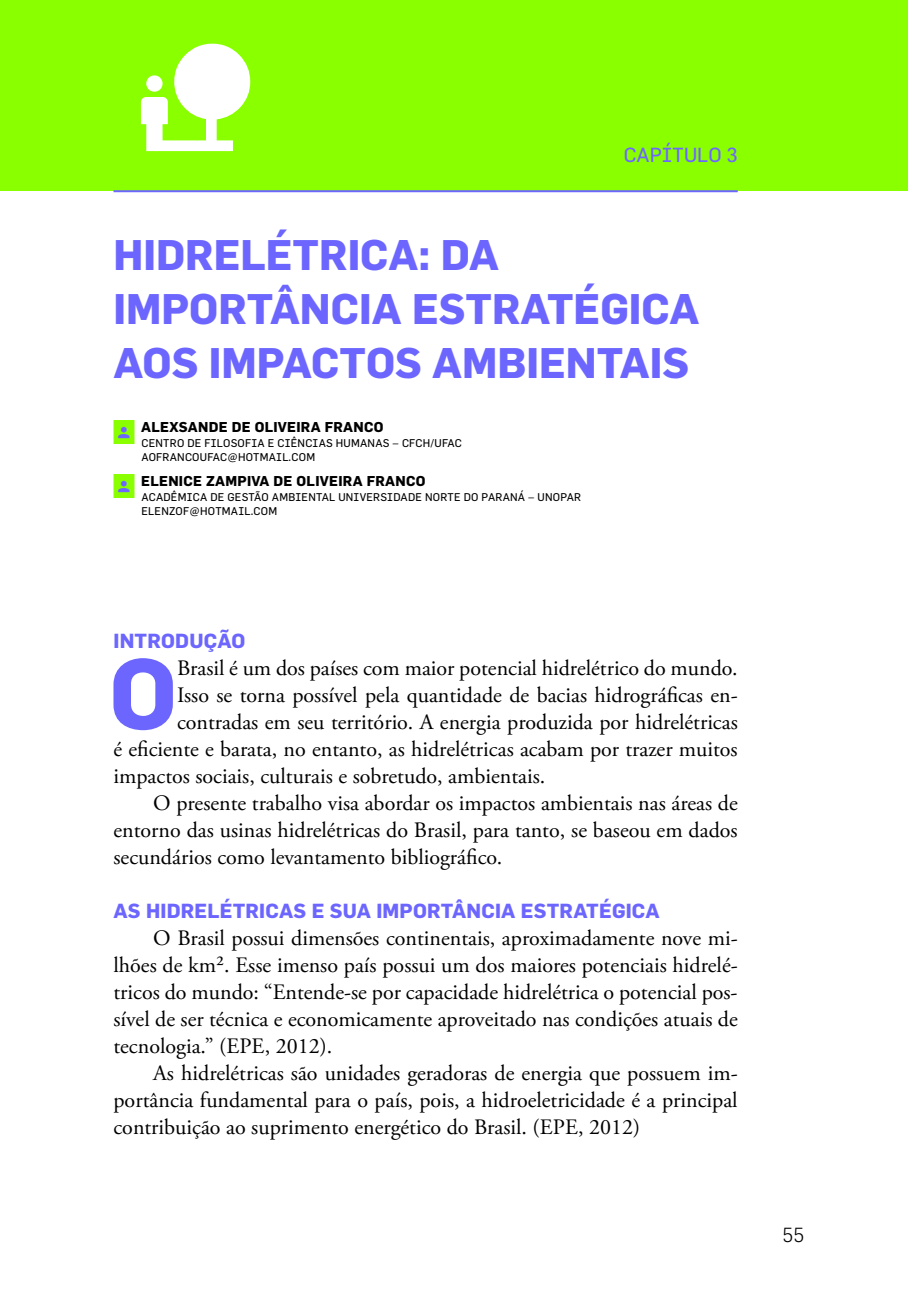
<style>
.page{position:relative;width:908px;height:1304px;background:#fff}
.page>*{position:absolute;margin:0;border:0;box-sizing:border-box;transform-origin:0 0}
.t1{font:700 97.8px "Flama";color:#6c66ff}
.t2{font:700 42px/54px "Flama";color:#6c66ff}
.t3{font:22px/27px "Adobe Garamond Pro";color:#000;text-align:justify}
.t4{font:700 20px "Flama";letter-spacing:.01em;color:#6c66ff}
.t5{font:20px "Flama";color:#6c66ff}
.t6{font:300 20px "Flama";color:#000}
.t7{font:700 14px "Flama";letter-spacing:.02em;color:#000}
.t8{font:11px/14.6px "Flama";letter-spacing:.02em;color:#000}
</style>
<div class="page">
<div style="left:0;top:0;width:907px;height:190px;background:#8aff00"></div>
<hr style="left:113px;top:190px;width:624px;height:2px;background:#6c66ff">
<div style="left:113px;top:420px;width:21px;height:24px;background:#8aff00"></div>
<div style="left:113px;top:474px;width:21px;height:24px;background:#8aff00"></div>
<p class="t5" style="left:623px;top:143px;width:115px">CAPÍTULO 3</p>
<h2 class="t2" style="left:113px;top:227px;width:587px">HIDRELÉTRICA: DA<br>IMPORTÂNCIA ESTRATÉGICA<br>AOS IMPACTOS AMBIENTAIS</h2>
<p class="t7" style="left:141px;top:419px;width:244px">ALEXSANDE DE OLIVEIRA FRANCO</p>
<p class="t8" style="left:141px;top:435px;width:322px">CENTRO DE FILOSOFIA E CIÊNCIAS HUMANAS – CFCH/UFAC<br>AOFRANCOUFAC@HOTMAIL.COM</p>
<p class="t7" style="left:141px;top:473px;width:285px">ELENICE ZAMPIVA DE OLIVEIRA FRANCO</p>
<p class="t8" style="left:141px;top:489px;width:441px">ACADÊMICA DE GESTÃO AMBIENTAL UNIVERSIDADE NORTE DO PARANÁ – UNOPAR<br>ELENZOF@HOTMAIL.COM</p>
<p class="t4" style="left:113px;top:629px;width:133px">INTRODUÇÃO</p>
<h1 class="t1" style="left:109px;top:635px;width:69px">O</h1>
<p class="t3" style="left:177px;top:655px;width:562px">Brasil é um dos países com maior potencial hidrelétrico do mundo.</p>
<p class="t3" style="left:177px;top:682px;width:562px">Isso se torna possível pela quantidade de bacias hidrográficas en-</p>
<p class="t3" style="left:177px;top:709px;width:562px">contradas em seu território. A energia produzida por hidrelétricas</p>
<p class="t3" style="left:113px;top:736px;width:625px">é eficiente e barata, no entanto, as hidrelétricas acabam por trazer muitos</p>
<p class="t3" style="left:113px;top:763px;width:433px">impactos sociais, culturais e sobretudo, ambientais.</p>
<p class="t3" style="left:153px;top:790px;width:585px">O presente trabalho visa abordar os impactos ambientais nas áreas de</p>
<p class="t3" style="left:113px;top:817px;width:625px">entorno das usinas hidrelétricas do Brasil, para tanto, se baseou em dados</p>
<p class="t3" style="left:113px;top:844px;width:390px">secundários como levantamento bibliográfico.</p>
<p class="t4" style="left:113px;top:899px;width:547px">AS HIDRELÉTRICAS E SUA IMPORTÂNCIA ESTRATÉGICA</p>
<p class="t3" style="left:113px;top:925px;width:625px;text-indent:40px">O Brasil possui dimensões continentais, aproximadamente nove mi&shy;lhões de km². Esse imenso país possui um dos maiores potenciais hidrelé&shy;tricos do mundo: “Entende-se por capacidade hidrelétrica o potencial pos&shy;sível de ser técnica e economicamente aproveitado nas condições atuais de tecnologia.” (EPE, 2012).</p>
<p class="t3" style="left:113px;top:1060px;width:625px;text-indent:40px">As hidrelétricas são unidades geradoras de energia que possuem im&shy;portância fundamental para o país, pois, a hidroeletricidade é a principal contribuição ao suprimento energético do Brasil. (EPE, 2012)</p>
<p class="t6" style="left:782px;top:1223px;width:23px">55</p>
</div>
